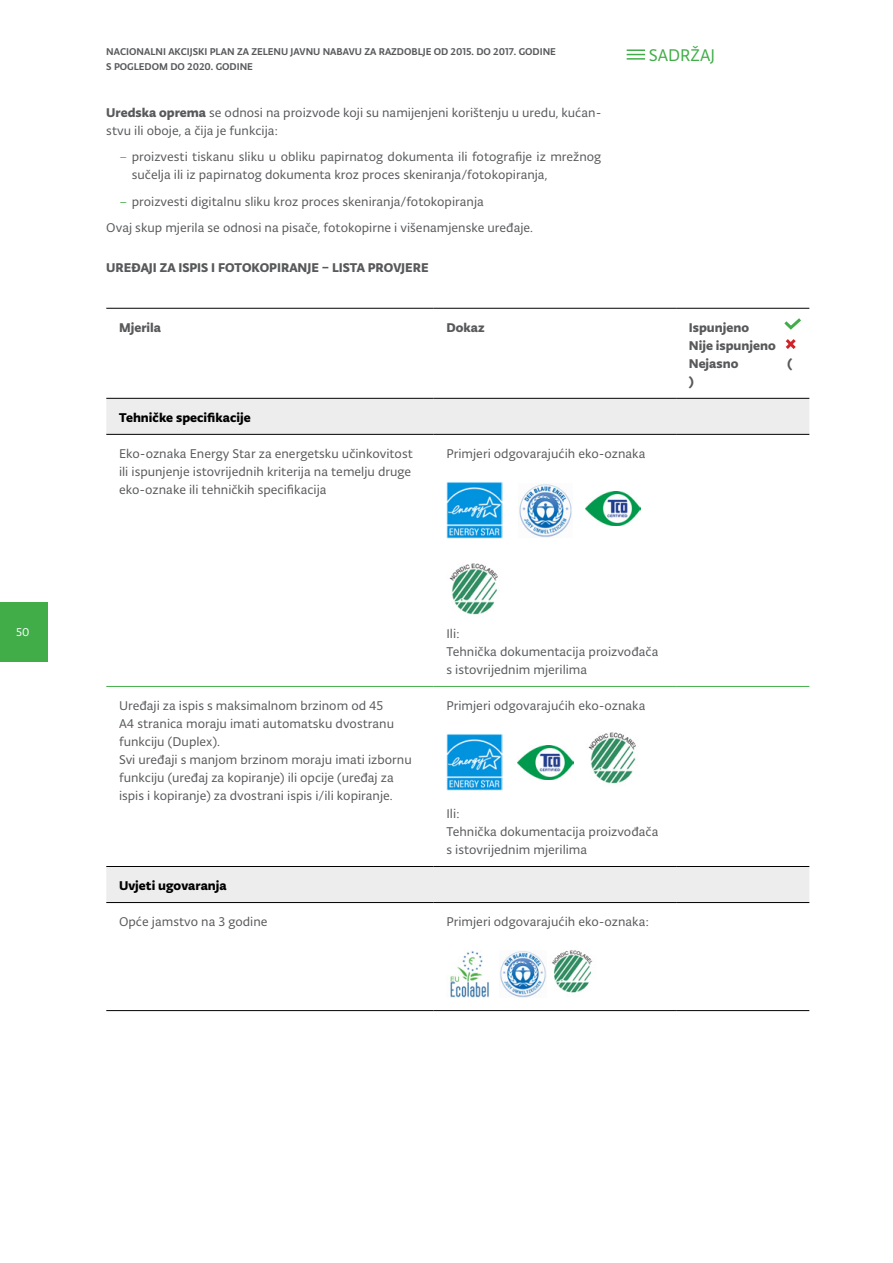
<style>
.page{position:relative;width:893px;height:1263px;background:#fff}
.page>*{position:absolute;margin:0;border:0;box-sizing:border-box;transform-origin:0 0}
.t1{font:18px "Typonine Sans Pro";color:#41ad49}
.t2{font:13.5px/18px "Typonine Sans Pro";color:#58595b}
.t3{font:700 13.5px/18px "Typonine Sans Pro";color:#58595b}
.t4{font:700 13.5px "Typonine Sans Pro";color:#000}
.t5{font:12px "Typonine Sans Pro";color:#fff}
.t6{font:500 10.5px/15px "Typonine Sans Pro";color:#58595b}
.s1{font-weight:700}
.s2{color:#41ad49}
</style>
<div class="page">
<div style="left:0;top:602px;width:48px;height:59px;background:#41ad49"></div>
<svg style="left:627px;top:49px;width:18px;height:11px"></svg>
<svg style="left:106px;top:399px;width:703px;height:503px"></svg>
<svg style="left:106px;top:687px;width:703px;height:179px"></svg>
<svg style="left:107px;top:903px;width:702px;height:95px"></svg>
<hr style="left:106px;top:398px;width:328px;height:1px;background:#000">
<hr style="left:434px;top:398px;width:242px;height:1px;background:#000">
<hr style="left:676px;top:398px;width:133px;height:1px;background:#000">
<hr style="left:106px;top:434px;width:328px;height:1px;background:#000">
<hr style="left:434px;top:434px;width:242px;height:1px;background:#000">
<hr style="left:676px;top:434px;width:133px;height:1px;background:#000">
<hr style="left:106px;top:866px;width:328px;height:1px;background:#000">
<hr style="left:434px;top:866px;width:242px;height:1px;background:#000">
<hr style="left:676px;top:866px;width:133px;height:1px;background:#000">
<hr style="left:106px;top:902px;width:328px;height:1px;background:#000">
<hr style="left:434px;top:902px;width:242px;height:1px;background:#000">
<hr style="left:676px;top:902px;width:133px;height:1px;background:#000">
<hr style="left:106px;top:308px;width:328px;height:1px;background:#000">
<hr style="left:434px;top:308px;width:242px;height:1px;background:#000">
<hr style="left:676px;top:308px;width:133px;height:1px;background:#000">
<hr style="left:106px;top:686px;width:328px;height:1px;background:#41ad49">
<hr style="left:434px;top:686px;width:242px;height:1px;background:#41ad49">
<hr style="left:676px;top:686px;width:133px;height:1px;background:#41ad49">
<hr style="left:106px;top:1010px;width:328px;height:1px;background:#000">
<hr style="left:434px;top:1010px;width:242px;height:1px;background:#000">
<hr style="left:676px;top:1010px;width:133px;height:1px;background:#000">
<img style="left:446px;top:481px;width:56px;height:57px">
<img style="left:518px;top:483px;width:54px;height:54px">
<img style="left:585px;top:491px;width:56px;height:35px">
<img style="left:446px;top:563px;width:56px;height:57px">
<img style="left:446px;top:733px;width:56px;height:57px">
<img style="left:517px;top:745px;width:56px;height:35px">
<img style="left:585px;top:732px;width:56px;height:57px">
<img style="left:446px;top:950px;width:47px;height:47px">
<img style="left:499px;top:950px;width:47px;height:47px">
<img style="left:549px;top:950px;width:47px;height:48px">
<svg style="left:784px;top:318px;width:17px;height:31px"></svg>
<p class="t5" style="left:16px;top:625px;width:15px">50</p>
<p class="t6" style="left:106px;top:44px;width:451px">NACIONALNI AKCIJSKI PLAN ZA ZELENU JAVNU NABAVU ZA RAZDOBLJE OD 2015. DO 2017. GODINE<br>S POGLEDOM DO 2020. GODINE</p>
<p class="t2" style="left:106px;top:103px;width:497px"><span class="s1">Uredska oprema</span> se odnosi na proizvode koji su namijenjeni korištenju u uredu, kućan&shy;stvu ili oboje, a čija je funkcija:</p>
<p class="t2" style="left:132px;top:148px;width:471px;text-indent:-13px"><span class="s2">–</span> proizvesti tiskanu sliku u obliku papirnatog dokumenta ili fotografije iz mrežnog sučelja ili iz papirnatog dokumenta kroz proces skeniranja/fotokopiranja,</p>
<p class="t2" style="left:106px;top:188px;width:428px;line-height:26.5px;text-indent:13px"><span class="s2">–</span> proizvesti digitalnu sliku kroz proces skeniranja/fotokopiranja<br>Ovaj skup mjerila se odnosi na pisače, fotokopirne i višenamjenske uređaje.</p>
<p class="t3" style="left:106px;top:258px;width:324px">UREĐAJI ZA ISPIS I FOTOKOPIRANJE – LISTA PROVJERE</p>
<h1 class="t1" style="left:649px;top:44px;width:68px">SADRŽAJ</h1>
<p class="t3" style="left:119px;top:318px;width:44px">Mjerila</p>
<p class="t3" style="left:446px;top:318px;width:40px">Dokaz</p>
<p class="t3" style="left:689px;top:318px;width:88px">Ispunjeno<br>Nije ispunjeno<br>Nejasno</p>
<p class="t4" style="left:119px;top:409px;width:133px">Tehničke specifikacije</p>
<p class="t2" style="left:119px;top:444px;width:295px;text-align:justify">Eko-oznaka Energy Star za energetsku učinkovitost ili ispunjenje istovrijednih kriterija na temelju druge eko-oznake ili tehničkih specifikacija</p>
<p class="t2" style="left:446px;top:444px;width:201px">Primjeri odgovarajućih eko-oznaka</p>
<p class="t3" style="left:689px;top:372px;width:6px">)</p>
<p class="t3" style="left:787px;top:354px;width:6px">(</p>
<p class="t2" style="left:446px;top:624px;width:213px">Ili:<br>Tehnička dokumentacija proizvođača s istovrijednim mjerilima</p>
<p class="t2" style="left:119px;top:696px;width:294px">Uređaji za ispis s maksimalnom brzinom od 45<br>A4 stranica moraju imati automatsku dvostranu funkciju (Duplex).<br>Svi uređaji s manjom brzinom moraju imati izbornu funkciju (uređaj za kopiranje) ili opcije (uređaj za ispis i kopiranje) za dvostrani ispis i/ili kopiranje.</p>
<p class="t2" style="left:446px;top:696px;width:201px">Primjeri odgovarajućih eko-oznaka</p>
<p class="t2" style="left:446px;top:804px;width:213px">Ili:<br>Tehnička dokumentacija proizvođača s istovrijednim mjerilima</p>
<p class="t4" style="left:119px;top:877px;width:109px">Uvjeti ugovaranja</p>
<p class="t2" style="left:119px;top:912px;width:150px">Opće jamstvo na 3 godine</p>
<p class="t2" style="left:446px;top:912px;width:204px">Primjeri odgovarajućih eko-oznaka:</p>
</div>
